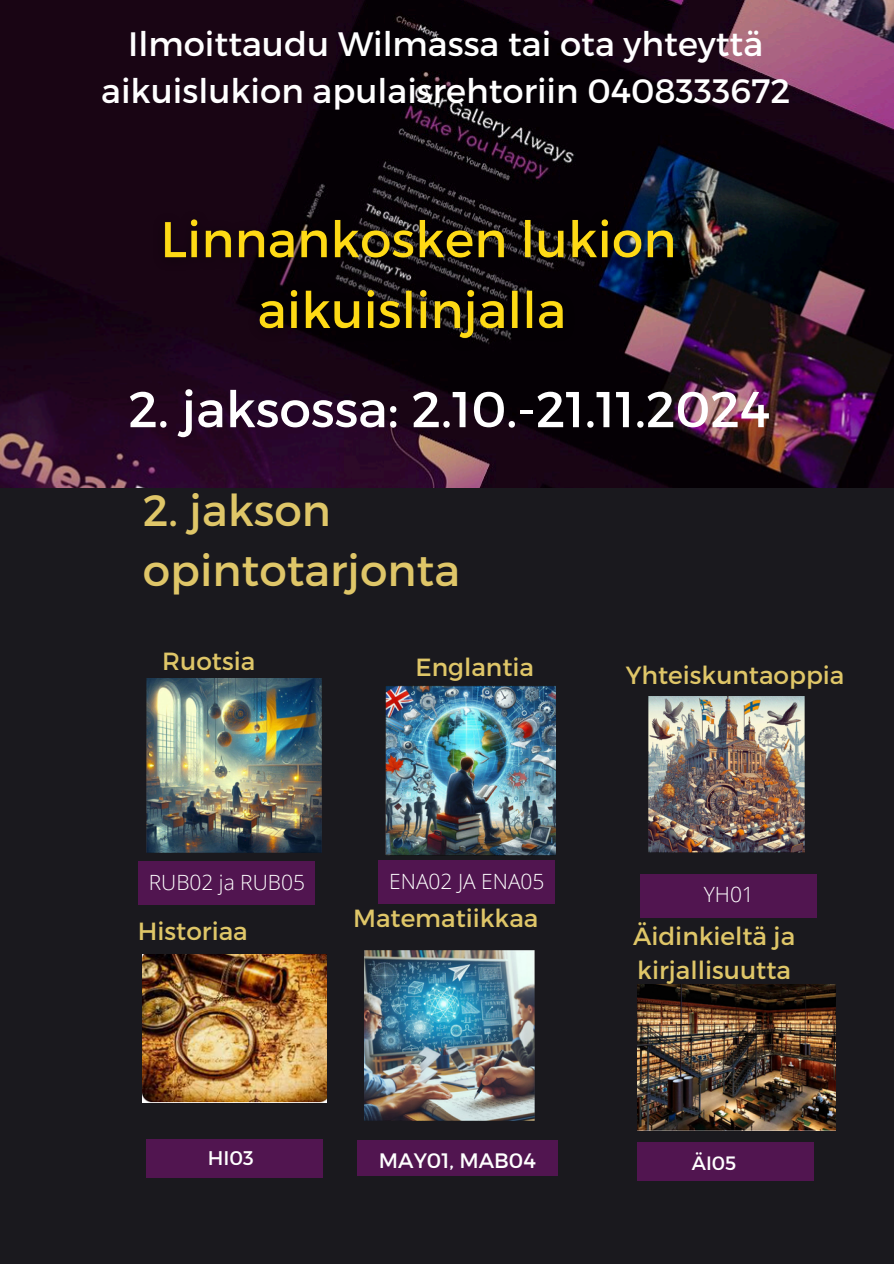
<style>
.page{position:relative;width:894px;height:1264px;background:#fff}
.page>*{position:absolute;margin:0;border:0;box-sizing:border-box;transform-origin:0 0}
.t1{font:50.25px "Montserrat";color:#fff}
.t2{font:43.8px/60.8px "Montserrat";color:#dfc668}
.t3{font:33.75px/47px "Montserrat";color:#fff;text-align:center}
.t4{font:24.75px/33.8px "Montserrat";color:#dfc668}
.t5{font:300 21px "Open Sans";color:#fff}
.t6{font:20.85px "Montserrat";color:#fff}
.t7{font:19.8px "Montserrat";color:#fff}
.t8{font:19.35px "Montserrat";color:#fff}
</style>
<div class="page">
<div style="left:0;top:0;width:893px;height:1263px;background:#1a191e"></div>
<img style="left:0;top:0;width:893px;height:487px">
<div style="left:146px;top:1138px;width:176px;height:39px;background:#511550"></div>
<div style="left:357px;top:1140px;width:200px;height:35px;background:#511550"></div>
<div style="left:637px;top:1142px;width:176px;height:38px;background:#511550"></div>
<img style="left:143px;top:954px;width:183px;height:148px">
<div style="left:139px;top:861px;width:176px;height:44px;background:#511550"></div>
<div style="left:379px;top:860px;width:176px;height:44px;background:#511550"></div>
<div style="left:640px;top:874px;width:176px;height:43px;background:#511550"></div>
<img style="left:364px;top:950px;width:170px;height:170px">
<img style="left:146px;top:678px;width:176px;height:174px">
<img style="left:385px;top:685px;width:170px;height:170px">
<img style="left:648px;top:697px;width:156px;height:155px">
<img style="left:637px;top:984px;width:198px;height:146px">
<img style="left:147px;top:202px;width:546px;height:156px">
<p class="t3" style="left:101px;top:19px;width:690px">Ilmoittaudu Wilmassa tai ota yhteyttä aikuislukion apulaisrehtoriin 0408333672</p>
<h5 class="t1" style="left:128px;top:376px;width:643px">2. jaksossa: 2.10.-21.11.2024</h5>
<p class="t2" style="left:143px;top:477px;width:318px">2. jakson opintotarjonta</p>
<h4 class="t4" style="left:162px;top:642px;width:94px">Ruotsia</h4>
<h5 class="t4" style="left:415px;top:649px;width:120px">Englantia</h5>
<p class="t4" style="left:625px;top:656px;width:220px">Yhteiskuntaoppia</p>
<p class="t7" style="left:173px;top:867px;width:65px">BI02-3</p>
<p class="t5" style="left:389px;top:866px;width:157px">ENA02 JA ENA05</p>
<h4 class="t5" style="left:149px;top:867px;width:158px">RUB02 ja RUB05</h4>
<h2 class="t7" style="left:454px;top:872px;width:40px">FI01</h2>
<h4 class="t7" style="left:703px;top:875px;width:53px">PS04</h4>
<p class="t5" style="left:703px;top:879px;width:52px">YH01</p>
<h5 class="t4" style="left:138px;top:913px;width:111px">Historiaa</h5>
<h1 class="t4" style="left:353px;top:900px;width:187px">Matematiikkaa</h1>
<h5 class="t4" style="left:633px;top:918px;width:164px">Äidinkieltä ja kirjallisuutta</h5>
<h4 class="t7" style="left:208px;top:1144px;width:47px">HI03</h4>
<p class="t6" style="left:379px;top:1147px;width:158px">MAY01, MAB04</p>
<h5 class="t8" style="left:691px;top:1150px;width:46px">ÄI05</h5>
</div>
